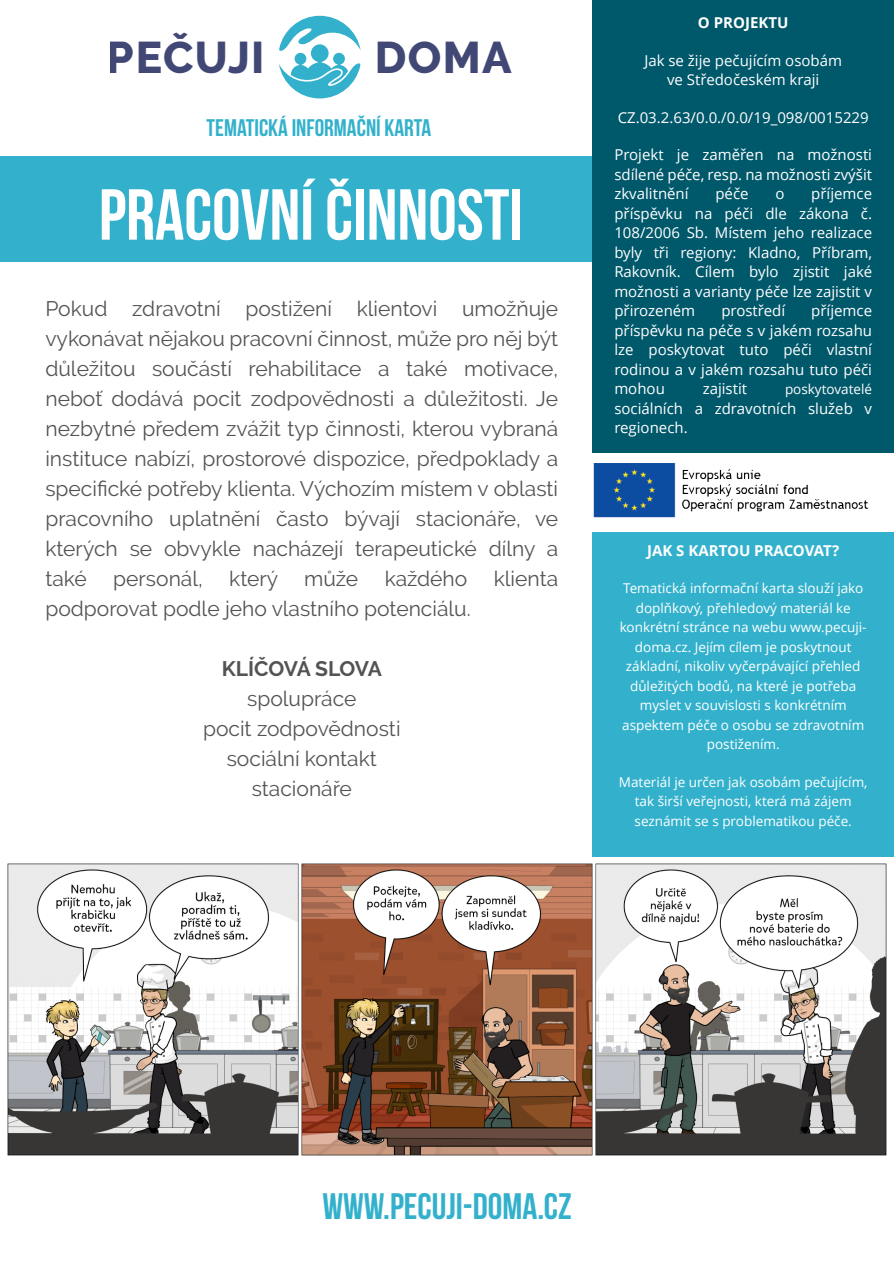
<style>
.page{position:relative;width:894px;height:1263px;background:#fff}
.page>*{position:absolute;margin:0;border:0;box-sizing:border-box;transform-origin:0 0}
.t1{font:72px "Bebas Neue";color:#fff}
.t2{font:800 44.25px "Raleway";letter-spacing:.03em;color:#414875}
.t3{font:36.9px "Bebas Neue";color:#33b1cc}
.t4{font:24px "Bebas Neue";color:#33b1cc}
.t5{font:21px/30px "Raleway";color:#535353;text-align:justify}
.t6{font:700 21px "Raleway";letter-spacing:-.015em;color:#535353}
.t7{font:15px/19.5px "Open Sans";color:#fff;text-align:justify}
.t8{font:700 15px "Open Sans";color:#fff}
.t9{font:13.5px/19.5px "Open Sans";color:#fff;text-align:center}
</style>
<div class="page">
<svg style="left:279px;top:16px;width:81px;height:82px"></svg>
<div style="left:0;top:157px;width:592px;height:105px;background:#33b1cc"></div>
<img style="left:7px;top:863px;width:880px;height:293px">
<div style="left:592px;top:0;width:301px;height:453px;background:#00586b"></div>
<div style="left:592px;top:532px;width:301px;height:325px;background:#33b1cc"></div>
<img style="left:593px;top:463px;width:275px;height:55px">
<h2 class="t2" style="left:107px;top:31px;width:159px">PEČUJI</h2>
<h2 class="t2" style="left:375px;top:31px;width:138px">DOMA</h2>
<p class="t4" style="left:206px;top:118px;width:226px">TEMATICKÁ INFORMAČNÍ KARTA</p>
<h1 class="t1" style="left:99px;top:186px;width:425px">PRACOVNÍ ČINNOSTI</h1>
<p class="t5" style="left:45px;top:293px;width:514px">Pokud zdravotní postižení klientovi umožňuje vykonávat nějakou pracovní činnost, může pro něj být důležitou součástí rehabilitace a také motivace, neboť dodává pocit zodpovědnosti a důležitosti. Je nezbytné předem zvážit typ činnosti, kterou vybraná instituce nabízí, prostorové dispozice, předpoklady a specifické potřeby klienta. Výchozím místem v oblasti pracovního uplatnění často bývají stacionáře, ve kterých se obvykle nacházejí terapeutické dílny a také</p>
<p class="t5" style="left:113px;top:563px;width:91px">personál,</p>
<p class="t5" style="left:229px;top:563px;width:130px">který může</p>
<p class="t5" style="left:384px;top:563px;width:84px">každého</p>
<p class="t5" style="left:493px;top:563px;width:66px">klienta</p>
<p class="t5" style="left:45px;top:593px;width:426px">podporovat podle jeho vlastního potenciálu.</p>
<p class="t6" style="left:222px;top:656px;width:161px">KLÍČOVÁ SLOVA</p>
<p class="t5" style="left:203px;top:683px;width:199px;text-align:center">spolupráce<br>pocit zodpovědnosti sociální kontakt stacionáře</p>
<p class="t8" style="left:697px;top:17px;width:92px">O PROJEKTU</p>
<p class="t7" style="left:644px;top:52px;width:199px;text-align:center">Jak se žije pečujícím osobám ve Středočeském kraji</p>
<p class="t7" style="left:617px;top:109px;width:252px">CZ.03.2.63/0.0./0.0/19_098/0015229</p>
<p class="t7" style="left:614px;top:146px;width:259px">Projekt je zaměřen na možnosti sdílené péče, resp. na možnosti zvýšit zkvalitnění</p>
<p class="t7" style="left:614px;top:185px;width:259px;text-indent:197px">příjemce příspěvku na péči dle zákona č.<br>108/2006 Sb. Místem jeho realizace byly tři regiony: Kladno, Příbram, Rakovník. Cílem bylo zjistit jaké možnosti a varianty péče lze zajistit v přirozeném</p>
<p class="t7" style="left:715px;top:185px;width:35px">péče</p>
<p class="t7" style="left:775px;top:185px;width:11px">o</p>
<p class="t7" style="left:614px;top:302px;width:259px;text-indent:197px">příjemce příspěvku na péče s v jakém rozsahu lze poskytovat tuto péči vlastní rodinou a v jakém rozsahu tuto péči mohou</p>
<p class="t7" style="left:721px;top:302px;width:65px">prostředí</p>
<p class="t7" style="left:702px;top:380px;width:46px">zajistit</p>
<p class="t9" style="left:784px;top:381px;width:89px">poskytovatelé</p>
<p class="t7" style="left:614px;top:400px;width:259px">sociálních a zdravotních služeb v regionech.</p>
<p class="t8" style="left:646px;top:544px;width:194px">JAK S KARTOU PRACOVAT?</p>
<p class="t9" style="left:619px;top:580px;width:248px">Tematická informační karta slouží jako doplňkový, přehledový materiál ke konkrétní stránce na webu www.pecuji&shy;doma.cz. Jejím cílem je poskytnout základní, nikoliv vyčerpávající přehled důležitých bodů, na které je potřeba myslet v souvislosti s konkrétním aspektem péče o osobu se zdravotním postižením.</p>
<p class="t9" style="left:618px;top:773px;width:250px">Materiál je určen jak osobám pečujícím, tak širší veřejnosti, která má zájem seznámit se s problematikou péče.</p>
<h3 class="t3" style="left:322px;top:1192px;width:251px">WWW.PECUJI-DOMA.CZ</h3>
</div>
